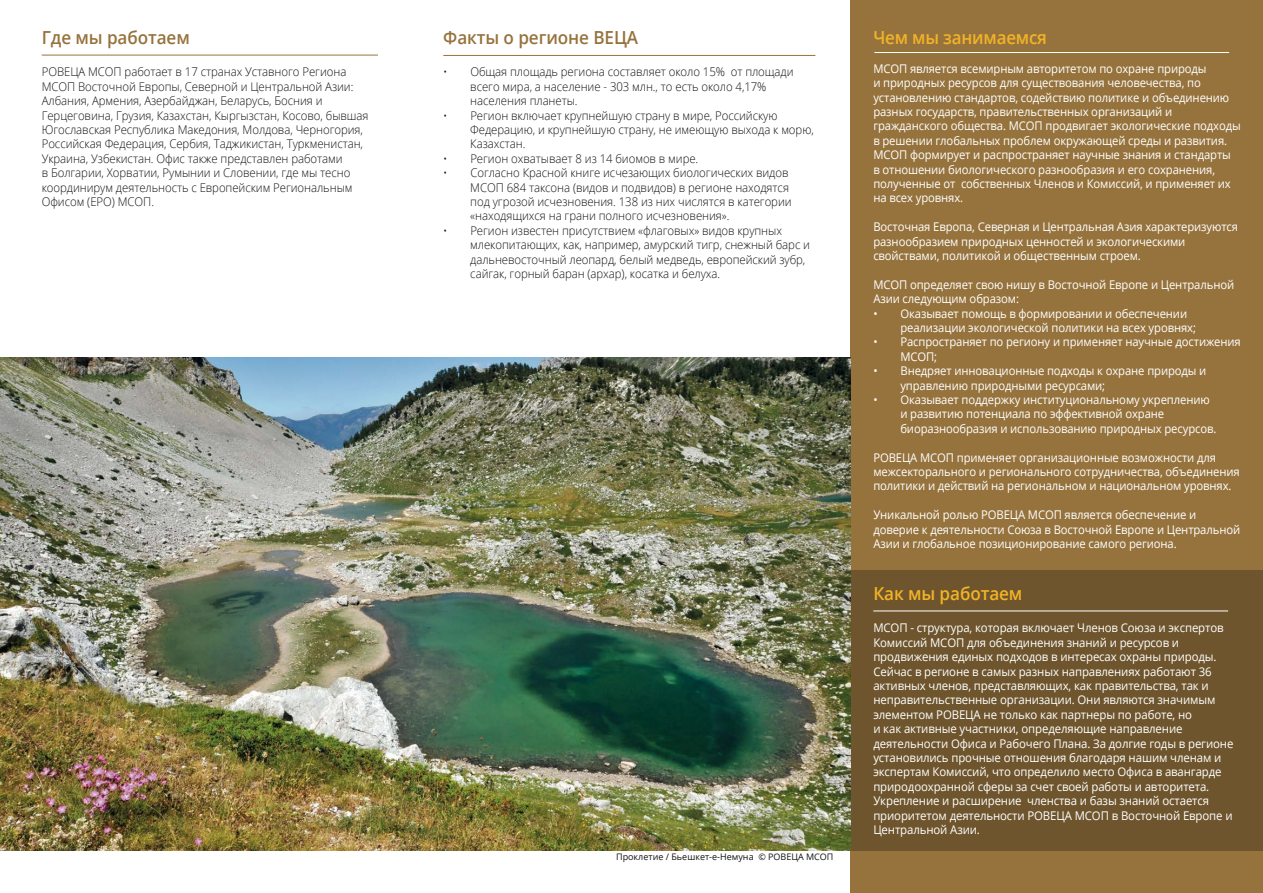
<style>
.page{position:relative;width:1263px;height:893px;background:#fff}
.page>*{position:absolute;margin:0;border:0;box-sizing:border-box;transform-origin:0 0}
.t1{font:600 18px "Open Sans";letter-spacing:-.005em;color:#96733d;scale:.95 1}
.t2{font:600 18px "Open Sans";letter-spacing:-.01em;color:#f2b327;scale:.94 1}
.t3{font:600 18px "Open Sans";letter-spacing:-.01em;color:#f2b327;scale:.95 1}
.t4{font:12px/14.4px "Open Sans";letter-spacing:-.01em;color:#fff;scale:.94 1}
.t5{font:300 12px/14.4px "Open Sans";letter-spacing:-.005em;color:#121212;scale:.95 1}
.t6{font:12px/14.4px "Open Sans";letter-spacing:-.01em;color:#fff;scale:.95 1}
.t7{font:9px "Open Sans";color:#121212}
</style>
<div class="page">
<div style="left:850px;top:0;width:413px;height:893px;background:#96733d"></div>
<div style="left:850px;top:570px;width:413px;height:280px;background:#6e552d"></div>
<img style="left:0;top:357px;width:850px;height:493px">
<hr style="left:874px;top:52px;width:355px;height:1px;background:#fff">
<hr style="left:42px;top:55px;width:336px;height:1px;background:#96733d">
<hr style="left:443px;top:55px;width:372px;height:1px;background:#96733d">
<hr style="left:873px;top:611px;width:355px;height:1px;background:#fff">
<h1 class="t1" style="left:42px;top:25px;width:157px">Где мы работаем</h1>
<p class="t5" style="left:42px;top:64px;width:346px">РОВЕЦА МСОП работает в 17 странах Уставного Региона МСОП Восточной Европы, Северной и Центральной Азии:<br>Албания, Армения, Азербайджан, Беларусь, Босния и Герцеговина, Грузия, Казахстан, Кыргызстан, Косово, бывшая Югославская Республика Македония, Молдова, Черногория, Российская Федерация, Сербия, Таджикистан, Туркменистан, Украина, Узбекистан. Офис также представлен работами<br>в Болгарии, Хорватии, Румынии и Словении, где мы тесно координирум деятельность с Европейским Региональным Офисом (ЕРО) МСОП.</p>
<h1 class="t1" style="left:443px;top:25px;width:207px">Факты о регионе ВЕЦА</h1>
<p class="t5" style="left:470px;top:64px;width:342px;text-indent:-27px">• Общая площадь региона составляет около 15% от площади всего мира, а население - 303 млн., то есть около 4,17% населения планеты.</p>
<p class="t5" style="left:470px;top:108px;width:363px;text-indent:-27px">• Регион включает крупнейшую страну в мире, Российскую<br>Федерацию, и крупнейшую страну, не имеющую выхода к морю,<br>Казахстан.</p>
<p class="t5" style="left:443px;top:151px;width:270px">• Регион охватывает 8 из 14 биомов в мире.</p>
<p class="t5" style="left:470px;top:165px;width:340px;text-indent:-27px">• Согласно Красной книге исчезающих биологических видов МСОП 684 таксона (видов и подвидов) в регионе находятся под угрозой исчезновения. 138 из них числятся в категории «находящихся на грани полного исчезновения».</p>
<p class="t5" style="left:470px;top:223px;width:359px;text-indent:-27px">• Регион известен присутствием «флаговых» видов крупных млекопитающих, как, например, амурский тигр, снежный барс и дальневосточный леопард, белый медведь, европейский зубр, сайгак, горный баран (архар), косатка и белуха.</p>
<p class="t7" style="left:616px;top:850px;width:219px">Проклетие / Бьешкет-е-Немуна © РОВЕЦА МСОП</p>
<h1 class="t2" style="left:873px;top:25px;width:186px">Чем мы занимаемся</h1>
<p class="t4" style="left:873px;top:61px;width:392px">МСОП является всемирным авторитетом по охране природы<br>и природных ресурсов для существования человечества, по установлению стандартов, содействию политике и объединению разных государств, правительственных организаций и гражданского общества. МСОП продвигает экологические подходы в решении глобальных проблем окружающей среды и развития.<br>МСОП формирует и распространяет научные знания и стандарты<br>в отношении биологического разнообразия и его сохранения, полученные от собственных Членов и Комиссий, и применяет их на всех уровнях.</p>
<p class="t4" style="left:873px;top:219px;width:389px">Восточная Европа, Северная и Центральная Азия характеризуются разнообразием природных ценностей и экологическими свойствами, политикой и общественным строем.</p>
<p class="t4" style="left:873px;top:277px;width:385px">МСОП определяет свою нишу в Восточной Европе и Центральной<br>Азии следующим образом:</p>
<p class="t4" style="left:900px;top:306px;width:316px;text-indent:-27px">• Оказывает помощь в формировании и обеспечении реализации экологической политики на всех уровнях;</p>
<p class="t4" style="left:900px;top:334px;width:364px;text-indent:-27px">• Распространяет по региону и применяет научные достижения<br>МСОП;</p>
<p class="t4" style="left:900px;top:363px;width:327px;text-indent:-27px">• Внедряет инновационные подходы к охране природы и управлению природными ресурсами;</p>
<p class="t4" style="left:900px;top:392px;width:338px;text-indent:-27px">• Оказывает поддержку институциональному укреплению и развитию потенциала по эффективной охране биоразнообразия и использованию природных ресурсов.</p>
<p class="t4" style="left:873px;top:450px;width:391px">РОВЕЦА МСОП применяет организационные возможности для межсекторального и регионального сотрудничества, объединения политики и действий на региональном и национальном уровнях.</p>
<p class="t4" style="left:873px;top:507px;width:392px">Уникальной ролью РОВЕЦА МСОП является обеспечение и доверие к деятельности Союза в Восточной Европе и Центральной<br>Азии и глобальное позиционирование самого региона.</p>
<h1 class="t3" style="left:873px;top:581px;width:158px">Как мы работаем</h1>
<p class="t6" style="left:873px;top:620px;width:381px">МСОП - структура, которая включает Членов Союза и экспертов Комиссий МСОП для объединения знаний и ресурсов и продвижения единых подходов в интересах охраны природы.<br>Сейчас в регионе в самых разных направлениях работают 36 активных членов, представляющих, как правительства, так и неправительственные организации. Они являются значимым элементом РОВЕЦА не только как партнеры по работе, но<br>и как активные участники, определяющие направление деятельности Офиса и Рабочего Плана. За долгие годы в регионе установились прочные отношения благодаря нашим членам и экспертам Комиссий, что определило место Офиса в авангарде природоохранной сферы за счет своей работы и авторитета.<br>Укрепление и расширение членства и базы знаний остается приоритетом деятельности РОВЕЦА МСОП в Восточной Европе и Центральной Азии.</p>
</div>
